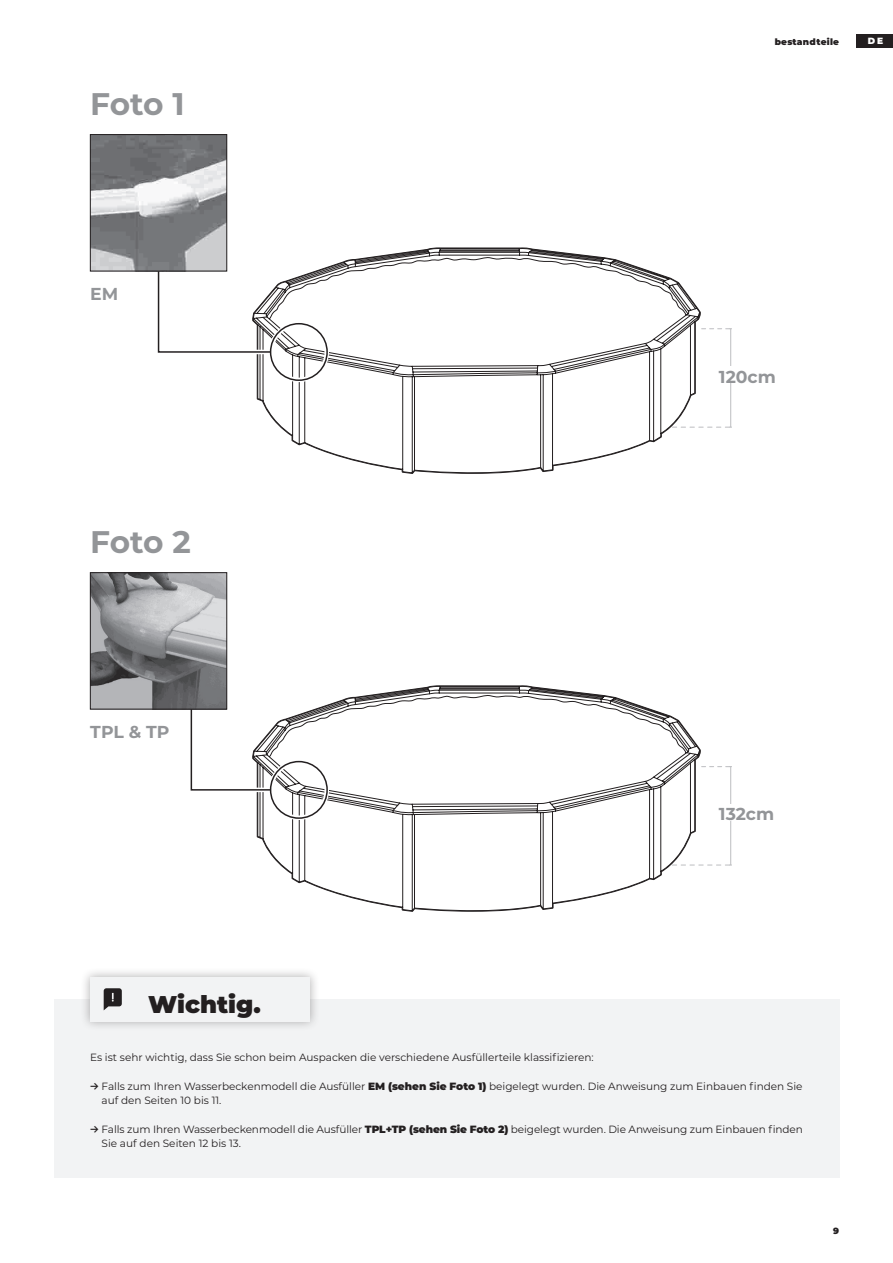
<style>
.page{position:relative;width:893px;height:1263px;background:#fff}
.page>*{position:absolute;margin:0;border:0;box-sizing:border-box;transform-origin:0 0}
.t1{font:700 31.2px "Montserrat";letter-spacing:-.015em;color:#939598}
.t2{font:900 24.15px "Montserrat";color:#231f20}
.t3{font:700 17.25px "Montserrat";color:#939598}
.t4{font:10.5px/14.2px "Montserrat";color:#231f20}
.t5{font:900 9px "Montserrat";letter-spacing:.02em;color:#231f20}
.t6{font:900 9px "Montserrat";color:#fff}
.s1{font-family:"Aktiv Grotesk Geberit";font-weight:500}
.s2{font-weight:900}
</style>
<div class="page">
<div style="left:857px;top:34px;width:36px;height:13px;background:#231f20"></div>
<svg style="left:256px;top:247px;width:445px;height:227px"></svg>
<svg style="left:256px;top:685px;width:445px;height:227px"></svg>
<div style="left:54px;top:999px;width:785px;height:179px;background:#f2f3f4"></div>
<hr style="left:730px;top:329px;width:1px;height:98px;background:#bcbdc0">
<hr style="left:730px;top:767px;width:1px;height:98px;background:#bcbdc0">
<svg style="left:702px;top:328px;width:30px;height:1px"></svg>
<svg style="left:702px;top:766px;width:30px;height:1px"></svg>
<svg style="left:672px;top:427px;width:60px;height:1px"></svg>
<svg style="left:672px;top:865px;width:60px;height:1px"></svg>
<div style="left:81px;top:967px;width:239px;height:65px;background:#231f20;opacity:.35"></div>
<div style="left:90px;top:977px;width:220px;height:45px;background:#f2f3f4"></div>
<svg style="left:104px;top:988px;width:18px;height:22px"></svg>
<div style="left:269px;top:322px;width:60px;height:60px;border:4px solid #fff;border-radius:50%"></div>
<div style="left:269px;top:760px;width:60px;height:60px;border:4px solid #fff;border-radius:50%"></div>
<hr style="left:236px;top:350px;width:34px;height:4px;background:#fff">
<hr style="left:236px;top:788px;width:34px;height:4px;background:#fff">
<div style="left:719px;top:366px;width:57px;height:16px;background:#fff"></div>
<div style="left:719px;top:804px;width:55px;height:16px;background:#fff"></div>
<img style="left:92px;top:136px;width:133px;height:133px">
<div style="left:90px;top:134px;width:137px;height:137px;border:1px solid #231f20"></div>
<img style="left:92px;top:574px;width:133px;height:133px">
<div style="left:90px;top:572px;width:137px;height:137px;border:1px solid #231f20"></div>
<div style="left:270px;top:323px;width:58px;height:58px;border:2px solid #231f20;border-radius:50%"></div>
<div style="left:270px;top:761px;width:58px;height:58px;border:2px solid #231f20;border-radius:50%"></div>
<svg style="left:157px;top:270px;width:115px;height:83px"></svg>
<svg style="left:190px;top:708px;width:82px;height:83px"></svg>
<h1 class="t1" style="left:90px;top:82px;width:96px">Foto 1</h1>
<h3 class="t3" style="left:90px;top:281px;width:30px">EM</h3>
<h1 class="t1" style="left:90px;top:520px;width:102px">Foto 2</h1>
<h3 class="t3" style="left:90px;top:719px;width:81px">TPL &amp; TP</h3>
<h2 class="t2" style="left:148px;top:986px;width:114px">Wichtig.</h2>
<p class="t5" style="left:775px;top:35px;width:66px">bestandteile</p>
<p class="t6" style="left:868px;top:34px;width:17px">DE</p>
<h3 class="t3" style="left:719px;top:364px;width:58px">120cm</h3>
<h3 class="t3" style="left:719px;top:802px;width:57px">132cm</h3>
<p class="t4" style="left:90px;top:1050px;width:505px">Es ist sehr wichtig, dass Sie schon beim Auspacken die verschiedene Ausfüllerteile klassifizieren:</p>
<p class="t4" style="left:102px;top:1079px;width:702px;text-indent:-12px"><span class="s1">→</span> Falls zum Ihren Wasserbeckenmodell die Ausfüller <span class="s2">EM (sehen Sie Foto 1)</span> beigelegt wurden. Die Anweisung zum Einbauen finden Sie auf den Seiten 10 bis 11.</p>
<p class="t4" style="left:102px;top:1121px;width:703px;text-indent:-12px"><span class="s1">→</span> Falls zum Ihren Wasserbeckenmodell die Ausfüller <span class="s2">TPL+TP (sehen Sie Foto 2)</span> beigelegt wurden. Die Anweisung zum Einbauen finden<br>Sie auf den Seiten 12 bis 13.</p>
<p class="t5" style="left:833px;top:1224px;width:7px">9</p>
</div>
